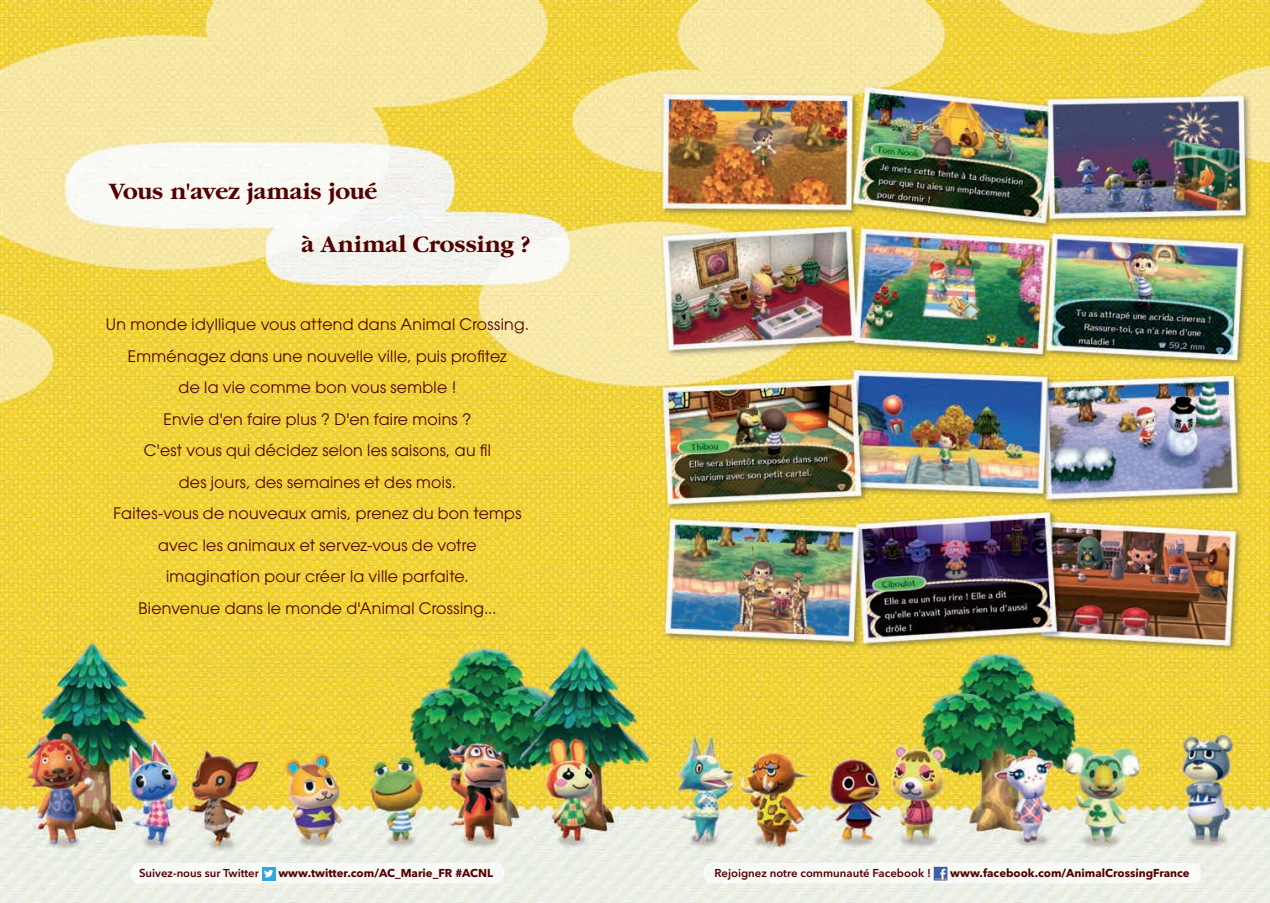
<style>
.page{position:relative;width:1270px;height:903px;background:#fff}
.page>*{position:absolute;margin:0;border:0;box-sizing:border-box;transform-origin:0 0}
.t1{font:700 24.5px/52.5px "Garamond LT";letter-spacing:-.005em;color:#520000}
.t2{font:15.75px/31.5px "Avant Garde";letter-spacing:.015em;color:#520000;text-align:center}
.t3{font:700 11.38px "Avenir Next LT Pro";color:#520000}
.t4{font:600 11.38px "Avenir Next LT Pro";color:#520000}
</style>
<div class="page">
<img style="left:0;top:0;width:1270px;height:903px">
<div style="left:704px;top:863px;width:496px;height:20px;background:#f8f9f6"></div>
<svg style="left:934px;top:867px;width:13px;height:13px"></svg>
<svg style="left:935px;top:869px;width:11px;height:10px"></svg>
<div style="left:131px;top:863px;width:373px;height:20px;background:#f8f9f6"></div>
<div style="left:262px;top:867px;width:14px;height:13px;background:#2aaae1"></div>
<svg style="left:264px;top:870px;width:9px;height:7px"></svg>
<h1 class="t1" style="left:301px;top:166px;width:231px;text-indent:-192px">Vous n'avez jamais joué<br>à Animal Crossing ?</h1>
<p class="t2" style="left:106px;top:309px;width:425px">Un monde idyllique vous attend dans Animal Crossing.<br>Emménagez dans une nouvelle ville, puis profitez<br>de la vie comme bon vous semble !<br>Envie d'en faire plus ? D'en faire moins ?<br>C'est vous qui décidez selon les saisons, au fil<br>des jours, des semaines et des mois.<br>Faites-vous de nouveaux amis, prenez du bon temps avec les animaux et servez-vous de votre<br>imagination pour créer la ville parfaite.<br>Bienvenue dans le monde d'Animal Crossing...</p>
<p class="t4" style="left:139px;top:866px;width:121px">Suivez-nous sur Twitter</p>
<p class="t3" style="left:278px;top:866px;width:216px">www.twitter.com/AC_Marie_FR #ACNL</p>
<p class="t4" style="left:714px;top:866px;width:218px">Rejoignez notre communauté Facebook !</p>
<p class="t3" style="left:950px;top:866px;width:241px">www.facebook.com/AnimalCrossingFrance</p>
</div>
